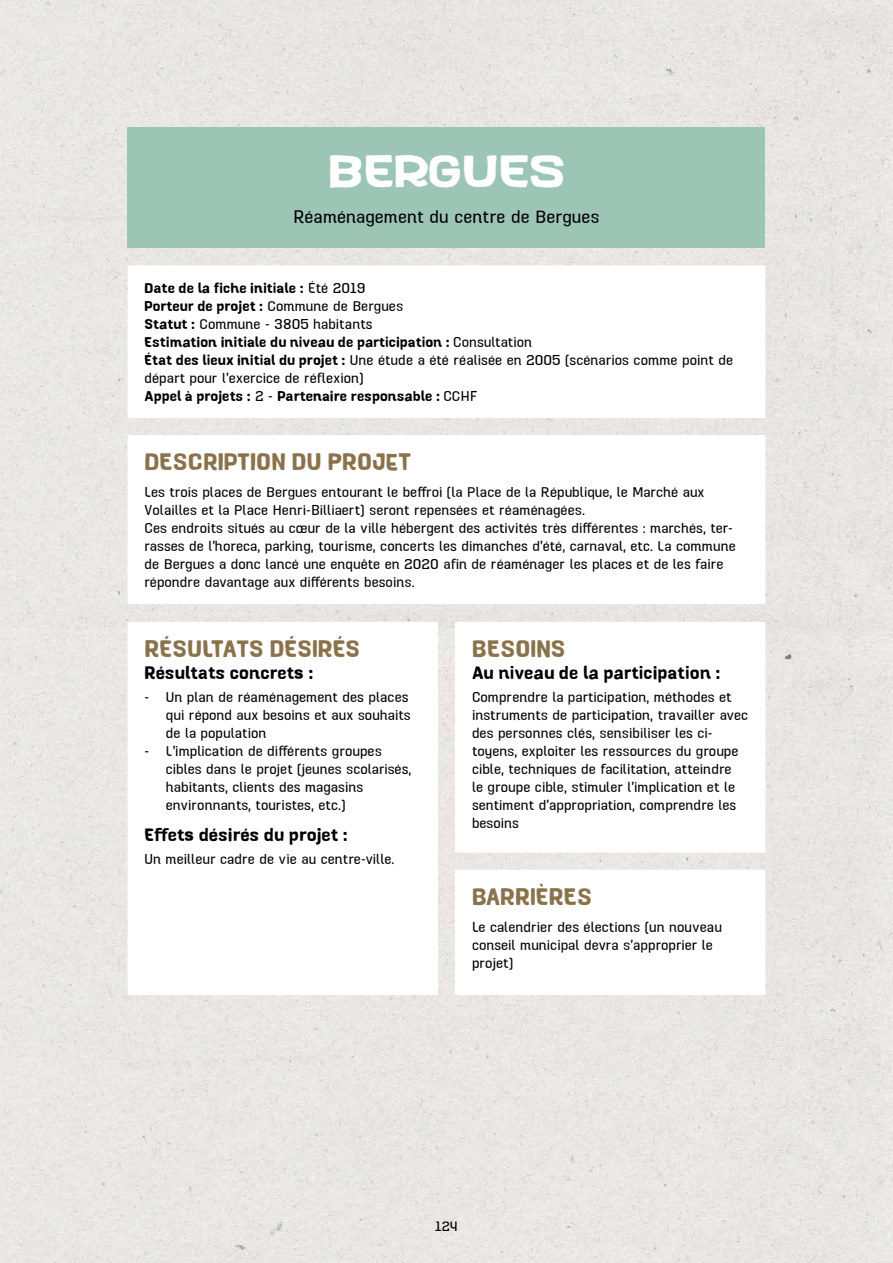
<style>
.page{position:relative;width:893px;height:1263px;background:#e9e6e3}
.page>*{position:absolute;margin:0;border:0;box-sizing:border-box;transform-origin:0 0}
.t1{font:700 expanded 45px "Hawkes";color:#fff}
.t2{font:700 24px "Hawkes";color:#8a724b}
.t3{font:700 18px "Hawkes";color:#000}
.t4{font:500 18px "Hawkes";color:#000}
.t5{font:500 14.25px/18px "Hawkes";color:#000}
.t6{font:700 14.25px/18px "Hawkes";color:#000}
.t7{font:500 13.5px "Hawkes";color:#000}
.s1{font-weight:500}
</style>
<div class="page">
<div style="left:128px;top:128px;width:637px;height:120px;background:#9dc5b6"></div>
<svg style="left:128px;top:265px;width:637px;height:730px"></svg>
<h1 class="t1" style="left:328px;top:135px;width:239px">BERGUES</h1>
<p class="t4" style="left:293px;top:204px;width:308px">Réaménagement du centre de Bergues</p>
<p class="t6" style="left:145px;top:278px;width:590px">Date de la fiche initiale : <span class="s1">Été 2019<br></span>Porteur de projet : <span class="s1">Commune de Bergues<br></span>Statut : <span class="s1">Commune - 3805 habitants<br></span>Estimation initiale du niveau de participation : <span class="s1">Consultation<br></span>État des lieux initial du projet : <span class="s1">Une étude a été réalisée en 2005 (scénarios comme point de départ pour l’exercice de réflexion)<br></span>Appel à projets : <span class="s1">2 -</span> Partenaire responsable : <span class="s1">CCHF</span></p>
<h2 class="t2" style="left:145px;top:442px;width:268px">DESCRIPTION DU PROJET</h2>
<p class="t5" style="left:145px;top:482px;width:593px">Les trois places de Bergues entourant le beffroi (la Place de la République, le Marché aux Volailles et la Place Henri-Billiaert) seront repensées et réaménagées.<br>Ces endroits situés au cœur de la ville hébergent des activités très différentes : marchés, ter&shy;rasses de l’horeca, parking, tourisme, concerts les dimanches d’été, carnaval, etc. La commune de Bergues a donc lancé une enquête en 2020 afin de réaménager les places et de les faire répondre davantage aux différents besoins.</p>
<h2 class="t2" style="left:145px;top:629px;width:217px">RÉSULTATS DÉSIRÉS</h2>
<p class="t3" style="left:145px;top:659px;width:170px">Résultats concrets :</p>
<p class="t5" style="left:166px;top:687px;width:246px;text-indent:-21px">- Un plan de réaménagement des places qui répond aux besoins et aux souhaits de la population</p>
<p class="t5" style="left:166px;top:741px;width:247px;text-indent:-21px">- L’implication de différents groupes cibles dans le projet (jeunes scolarisés, habitants, clients des magasins environnants, touristes, etc.)</p>
<p class="t3" style="left:145px;top:821px;width:205px">Effets désirés du projet :</p>
<p class="t5" style="left:145px;top:849px;width:251px">Un meilleur cadre de vie au centre-ville.</p>
<h2 class="t2" style="left:472px;top:629px;width:95px">BESOINS</h2>
<p class="t3" style="left:472px;top:659px;width:250px">Au niveau de la participation :</p>
<p class="t5" style="left:472px;top:687px;width:278px">Comprendre la participation, méthodes et instruments de participation, travailler avec des personnes clés, sensibiliser les ci&shy;toyens, exploiter les ressources du groupe cible, techniques de facilitation, atteindre<br>le groupe cible, stimuler l’implication et le sentiment d’appropriation, comprendre les besoins</p>
<h2 class="t2" style="left:472px;top:877px;width:122px">BARRIÈRES</h2>
<p class="t5" style="left:472px;top:917px;width:252px">Le calendrier des élections (un nouveau conseil municipal devra s’approprier le projet)</p>
<p class="t7" style="left:435px;top:1216px;width:24px">124</p>
</div>
